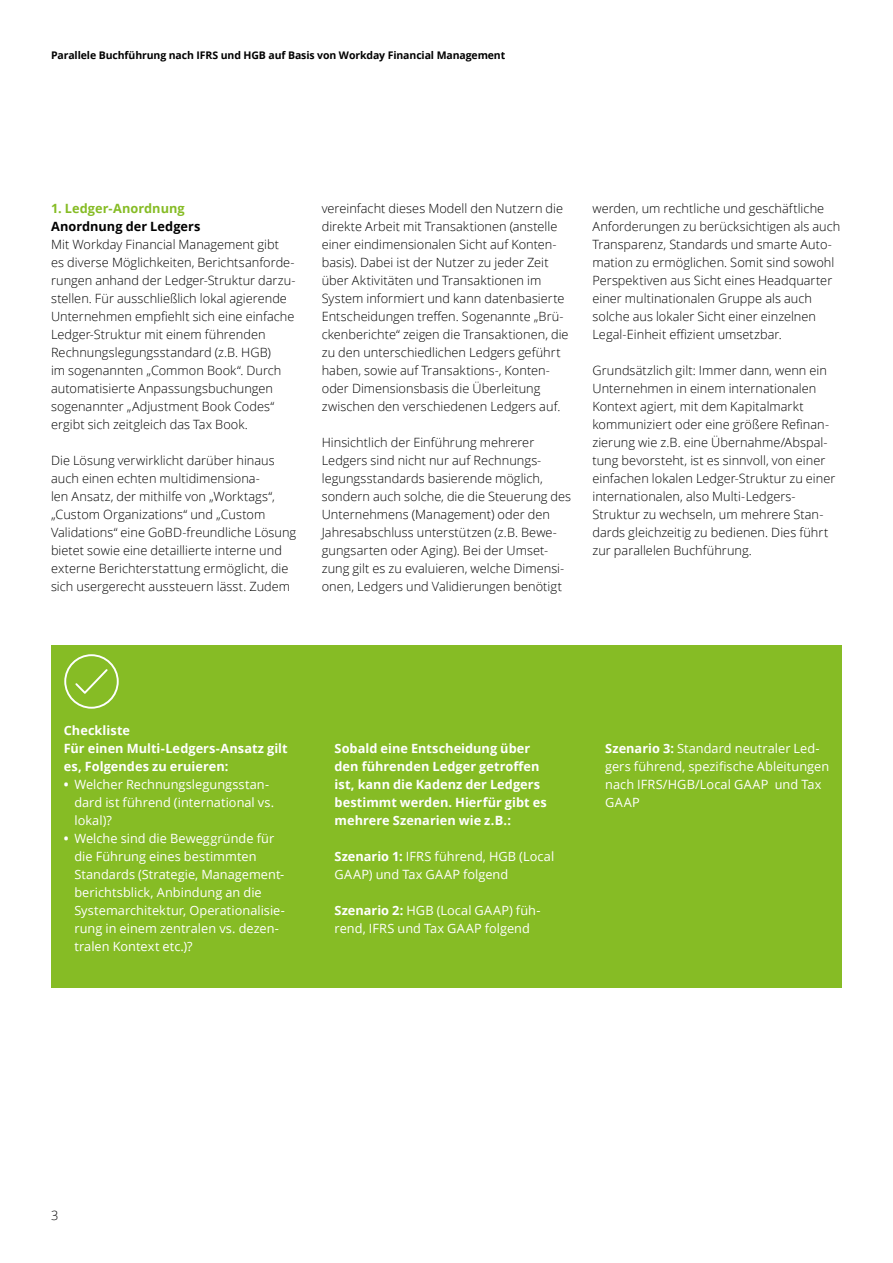
<style>
.page{position:relative;width:893px;height:1263px;background:#fff}
.page>*{position:absolute;margin:0;border:0;box-sizing:border-box;transform-origin:0 0}
.t1{font:300 12.75px/18px "Open Sans";color:#000}
.t2{font:12.75px/18px "Open Sans";letter-spacing:.005em;color:#fff}
.t3{font:700 12.75px/18px "Open Sans";letter-spacing:.005em;color:#fff}
.t4{font:700 12.75px "Open Sans";letter-spacing:.005em;color:#000}
.t5{font:700 12.75px "Open Sans";letter-spacing:.005em;color:#86bc25}
.t6{font:700 10.5px "Open Sans";letter-spacing:-.01em;color:#000}
.s1{font-weight:700}
</style>
<div class="page">
<div style="left:51px;top:645px;width:791px;height:342px;background:#86bc25"></div>
<svg style="left:64px;top:654px;width:55px;height:55px"></svg>
<p class="t6" style="left:51px;top:48px;width:456px">Parallele Buchführung nach IFRS und HGB auf Basis von Workday Financial Management</p>
<p class="t5" style="left:51px;top:199px;width:135px">1. Ledger-Anordnung</p>
<p class="t4" style="left:51px;top:217px;width:151px">Anordnung der Ledgers</p>
<p class="t1" style="left:51px;top:235px;width:246px">Mit Workday Financial Management gibt<br>es diverse Möglichkeiten, Berichtsanforde&shy;rungen anhand der Ledger-Struktur darzu&shy;stellen. Für ausschließlich lokal agierende Unternehmen empfiehlt sich eine einfache Ledger-Struktur mit einem führenden Rechnungslegungsstandard (z.B. HGB)<br>im sogenannten „Common Book“. Durch automatisierte Anpassungsbuchungen sogenannter „Adjustment Book Codes“ ergibt sich zeitgleich das Tax Book.</p>
<p class="t1" style="left:51px;top:451px;width:247px">Die Lösung verwirklicht darüber hinaus auch einen echten multidimensiona-<br>len Ansatz, der mithilfe von „Worktags“, „Custom Organizations“ und „Custom Validations“ eine GoBD-freundliche Lösung bietet sowie eine detaillierte interne und externe Berichterstattung ermöglicht, die sich usergerecht aussteuern lässt. Zudem</p>
<p class="t1" style="left:322px;top:199px;width:248px">vereinfacht dieses Modell den Nutzern die direkte Arbeit mit Transaktionen (anstelle einer eindimensionalen Sicht auf Konten&shy;basis). Dabei ist der Nutzer zu jeder Zeit über Aktivitäten und Transaktionen im System informiert und kann datenbasierte Entscheidungen treffen. Sogenannte „Brü&shy;ckenberichte“ zeigen die Transaktionen, die zu den unterschiedlichen Ledgers geführt haben, sowie auf Transaktions-, Konten&shy;oder Dimensionsbasis die Überleitung zwischen den verschiedenen Ledgers auf.</p>
<p class="t1" style="left:322px;top:433px;width:251px">Hinsichtlich der Einführung mehrerer Ledgers sind nicht nur auf Rechnungs&shy;legungsstandards basierende möglich, sondern auch solche, die die Steuerung des Unternehmens (Management) oder den Jahresabschluss unterstützen (z.B. Bewe&shy;gungsarten oder Aging). Bei der Umset&shy;zung gilt es zu evaluieren, welche Dimensi&shy;onen, Ledgers und Validierungen benötigt</p>
<p class="t1" style="left:592px;top:199px;width:249px">werden, um rechtliche und geschäftliche Anforderungen zu berücksichtigen als auch Transparenz, Standards und smarte Auto&shy;mation zu ermöglichen. Somit sind sowohl Perspektiven aus Sicht eines Headquarter einer multinationalen Gruppe als auch solche aus lokaler Sicht einer einzelnen Legal-Einheit effizient umsetzbar.</p>
<p class="t1" style="left:592px;top:361px;width:244px">Grundsätzlich gilt: Immer dann, wenn ein Unternehmen in einem internationalen Kontext agiert, mit dem Kapitalmarkt kommuniziert oder eine größere Refinan&shy;zierung wie z.B. eine Übernahme/Abspal&shy;tung bevorsteht, ist es sinnvoll, von einer einfachen lokalen Ledger-Struktur zu einer internationalen, also Multi-Ledgers-Struktur zu wechseln, um mehrere Stan&shy;dards gleichzeitig zu bedienen. Dies führt zur parallelen Buchführung.</p>
<p class="t3" style="left:64px;top:721px;width:225px">Checkliste<br>Für einen Multi-Ledgers-Ansatz gilt es, Folgendes zu eruieren:</p>
<p class="t2" style="left:74px;top:775px;width:201px;text-indent:-11px"><span class="s1">•</span> Welcher Rechnungslegungsstan&shy;dard ist führend (international vs. lokal)?</p>
<p class="t2" style="left:74px;top:829px;width:212px;text-indent:-11px"><span class="s1">•</span> Welche sind die Beweggründe für die Führung eines bestimmten<br>Standards (Strategie, Management&shy;berichtsblick, Anbindung an die<br>Systemarchitektur, Operationalisie&shy;rung in einem zentralen vs. dezen&shy;tralen Kontext etc.)?</p>
<p class="t3" style="left:334px;top:739px;width:214px">Sobald eine Entscheidung über den führenden Ledger getroffen ist, kann die Kadenz der Ledgers bestimmt werden. Hierfür gibt es mehrere Szenarien wie z.B.:</p>
<p class="t2" style="left:334px;top:847px;width:221px"><span class="s1">Szenario 1:</span> IFRS führend, HGB (Local<br>GAAP) und Tax GAAP folgend</p>
<p class="t2" style="left:334px;top:901px;width:207px"><span class="s1">Szenario 2:</span> HGB (Local GAAP) füh&shy;rend, IFRS und Tax GAAP folgend</p>
<p class="t2" style="left:605px;top:739px;width:225px"><span class="s1">Szenario 3:</span> Standard neutraler Led&shy;gers führend, spezifische Ableitungen nach IFRS/HGB/Local GAAP und Tax<br>GAAP</p>
<p class="t1" style="left:51px;top:1206px;width:9px">3</p>
</div>
